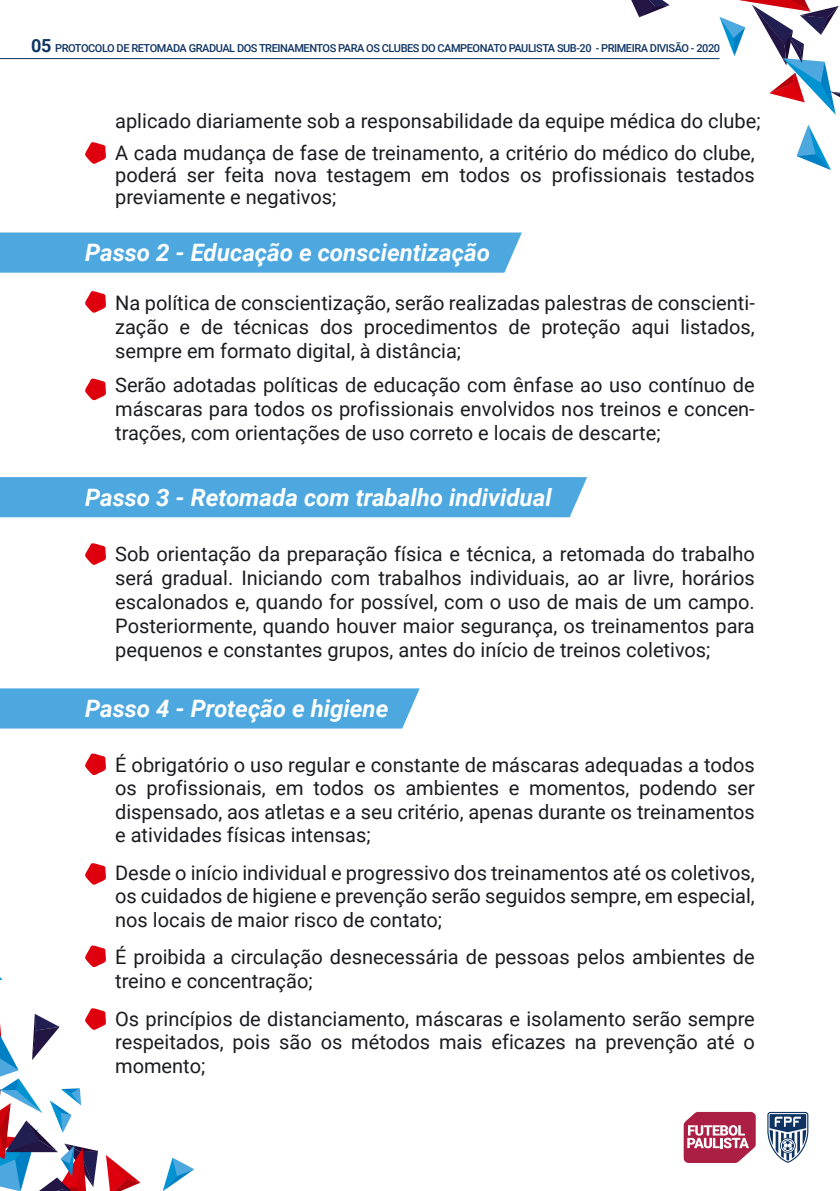
<style>
.page{position:relative;width:840px;height:1191px;background:#fff}
.page>*{position:absolute;margin:0;border:0;box-sizing:border-box;transform-origin:0 0}
.t1{font:italic 700 24px "Roboto";color:#fff}
.t2{font:20px/24px "Roboto";color:#1b1c20;text-align:justify}
.t3{font:500 11px "Roboto";letter-spacing:-.04em;color:#0f3463}
.s1{font-weight:700;font-size:18px}
</style>
<div class="page">
<svg style="left:163px;top:1157px;width:31px;height:34px"></svg>
<svg style="left:631px;top:0;width:38px;height:17px"></svg>
<svg style="left:796px;top:125px;width:34px;height:45px"></svg>
<svg style="left:719px;top:0;width:120px;height:115px"></svg>
<svg style="left:683px;top:1112px;width:72px;height:51px"></svg>
<svg style="left:767px;top:1112px;width:40px;height:51px"></svg>
<svg style="left:85px;top:142px;width:21px;height:22px"></svg>
<div style="left:0;top:232px;width:521px;height:41px;background:#4ca8df"></div>
<svg style="left:85px;top:291px;width:21px;height:22px"></svg>
<svg style="left:85px;top:378px;width:21px;height:23px"></svg>
<div style="left:0;top:477px;width:586px;height:40px;background:#4ca8df"></div>
<svg style="left:85px;top:543px;width:21px;height:22px"></svg>
<div style="left:0;top:688px;width:419px;height:40px;background:#4ca8df"></div>
<svg style="left:85px;top:753px;width:21px;height:22px"></svg>
<svg style="left:85px;top:863px;width:21px;height:22px"></svg>
<svg style="left:85px;top:945px;width:21px;height:22px"></svg>
<svg style="left:0;top:1008px;width:140px;height:183px"></svg>
<hr style="left:0;top:58px;width:719px;height:1px;background:#0f3463">
<p class="t3" style="left:31px;top:40px;width:690px"><span class="s1">05</span> PROTOCOLO DE RETOMADA GRADUAL DOS TREINAMENTOS PARA OS CLUBES DO CAMPEONATO PAULISTA SUB-20 - PRIMEIRA DIVISÃO - 2020</p>
<p class="t2" style="left:115px;top:105px;width:646px;line-height:32px">aplicado diariamente sob a responsabilidade da equipe médica do clube;<br>A cada mudança de fase de treinamento, a critério do médico do clube,</p>
<p class="t2" style="left:115px;top:164px;width:641px;line-height:22px">poderá ser feita nova testagem em todos os profissionais testados previamente e negativos;</p>
<p class="t1" style="left:85px;top:236px;width:406px">Passo 2 - Educação e conscientização</p>
<p class="t2" style="left:115px;top:290px;width:641px">Na política de conscientização, serão realizadas palestras de conscienti&shy;zação e de técnicas dos procedimentos de proteção aqui listados, sempre em formato digital, à distância;</p>
<p class="t2" style="left:115px;top:372px;width:640px">Serão adotadas políticas de educação com ênfase ao uso contínuo de máscaras para todos os profissionais envolvidos nos treinos e concen&shy;trações, com orientações de uso correto e locais de descarte;</p>
<p class="t1" style="left:85px;top:481px;width:468px">Passo 3 - Retomada com trabalho individual</p>
<p class="t2" style="left:115px;top:541px;width:640px">Sob orientação da preparação física e técnica, a retomada do trabalho será gradual. Iniciando com trabalhos individuais, ao ar livre, horários escalonados e, quando for possível, com o uso de mais de um campo.<br>Posteriormente, quando houver maior segurança, os treinamentos para pequenos e constantes grupos, antes do início de treinos coletivos;</p>
<p class="t1" style="left:85px;top:692px;width:305px">Passo 4 - Proteção e higiene</p>
<p class="t2" style="left:115px;top:752px;width:640px">É obrigatório o uso regular e constante de máscaras adequadas a todos os profissionais, em todos os ambientes e momentos, podendo ser dispensado, aos atletas e a seu critério, apenas durante os treinamentos e atividades físicas intensas;</p>
<p class="t2" style="left:115px;top:860px;width:641px">Desde o início individual e progressivo dos treinamentos até os coletivos, os cuidados de higiene e prevenção serão seguidos sempre, em especial, nos locais de maior risco de contato;</p>
<p class="t2" style="left:115px;top:944px;width:640px">É proibida a circulação desnecessária de pessoas pelos ambientes de treino e concentração;</p>
<p class="t2" style="left:115px;top:1005px;width:640px">Os princípios de distanciamento, máscaras e isolamento serão sempre respeitados, pois são os métodos mais eficazes na prevenção até o momento;</p>
</div>
